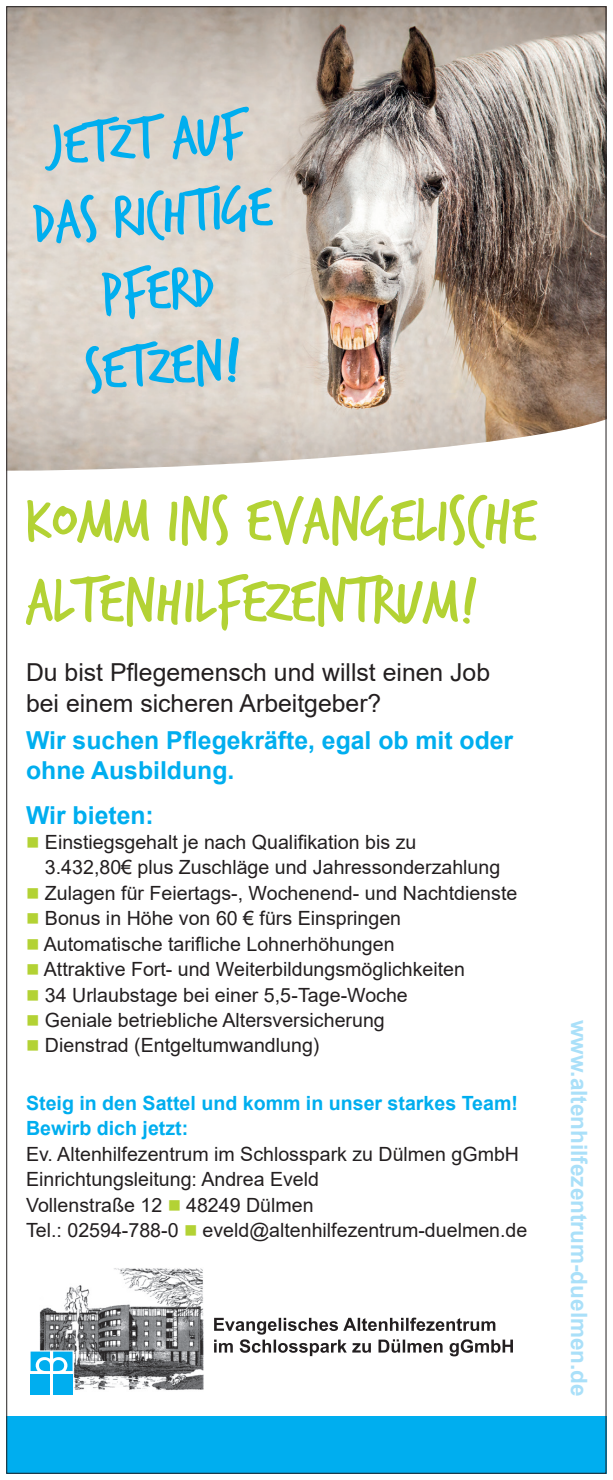
<style>
.page{position:relative;width:613px;height:1480px;background:#fff}
.page>*{position:absolute;margin:0;border:0;box-sizing:border-box;transform-origin:0 0}
.t1{font:67.5px/81px "Trash Hand";color:#b3d234}
.t2{font:63px/75.6px "Trash Hand";color:#00aeef;text-align:center}
.t3{font:24.75px/30.4px "Arial";color:#231f20}
.t4{font:700 24.75px/30.4px "Arial";color:#00aeef}
.t5{font:700 22.5px "Arial";color:#aae0f9}
.t6{font:19.57px/25.4px "Arial";color:#231f20}
.t7{font:700 19.57px/25.4px "Arial";color:#00aeef}
.s1{color:#b3d234}
</style>
<div class="page">
<img style="left:8px;top:8px;width:596px;height:358px">
<div style="left:6px;top:1416px;width:600px;height:57px;background:#00aeef"></div>
<svg style="left:8px;top:366px;width:596px;height:105px;background:#d3c6bb"></svg>
<svg style="left:214px;top:1317px;width:298px;height:39px"></svg>
<img style="left:30px;top:1268px;width:173px;height:127px">
<div style="left:31px;top:1374px;width:19px;height:20px;background:#00aeef"></div>
<div style="left:53px;top:1374px;width:19px;height:20px;background:#00aeef"></div>
<svg style="left:31px;top:1351px;width:41px;height:20px"></svg>
<h2 class="t2" style="left:25px;top:112px;width:241px;rotate:-4deg">JETZT AUF<br>DAS RICHTIGE<br>PFERD<br>SETZEN!</h2>
<h1 class="t1" style="left:26px;top:482px;width:511px">KOMM INS EVANGELISCHE<br>ALTENHILFEZENTRUM!</h1>
<p class="t3" style="left:26px;top:657px;width:465px">Du bist Pflegemensch und willst einen Job bei einem sicheren Arbeitgeber?</p>
<p class="t4" style="left:26px;top:725px;width:488px">Wir suchen Pflegekräfte, egal ob mit oder ohne Ausbildung.</p>
<p class="t4" style="left:26px;top:800px;width:129px">Wir bieten:</p>
<p class="t6" style="left:45px;top:829px;width:456px;text-indent:-19px"><span class="s1">■</span> Einstiegsgehalt je nach Qualifikation bis zu<br>3.432,80€ plus Zuschläge und Jahressonderzahlung</p>
<p class="t6" style="left:26px;top:880px;width:492px"><span class="s1">■</span> Zulagen für Feiertags-, Wochenend- und Nachtdienste</p>
<p class="t6" style="left:26px;top:905px;width:376px"><span class="s1">■</span> Bonus in Höhe von 60 € fürs Einspringen</p>
<p class="t6" style="left:26px;top:931px;width:370px"><span class="s1">■</span> Automatische tarifliche Lohnerhöhungen</p>
<p class="t6" style="left:26px;top:956px;width:440px"><span class="s1">■</span> Attraktive Fort- und Weiterbildungsmöglichkeiten</p>
<p class="t6" style="left:26px;top:982px;width:383px"><span class="s1">■</span> 34 Urlaubstage bei einer 5,5-Tage-Woche</p>
<p class="t6" style="left:26px;top:1007px;width:360px"><span class="s1">■</span> Geniale betriebliche Altersversicherung</p>
<p class="t6" style="left:26px;top:1033px;width:295px"><span class="s1">■</span> Dienstrad (Entgeltumwandlung)</p>
<p class="t7" style="left:26px;top:1090px;width:493px">Steig in den Sattel und komm in unser starkes Team!<br>Bewirb dich jetzt:</p>
<p class="t6" style="left:26px;top:1141px;width:502px">Ev. Altenhilfezentrum im Schlosspark zu Dülmen gGmbH Einrichtungsleitung: Andrea Eveld<br>Vollenstraße 12 <span class="s1">■</span> 48249 Dülmen<br>Tel.: 02594-788-0 <span class="s1">■</span> eveld@altenhilfezentrum-duelmen.de</p>
<p class="t5" style="left:594px;top:1020px;width:378px;rotate:90deg">www.altenhilfezentrum-duelmen.de</p>
</div>
